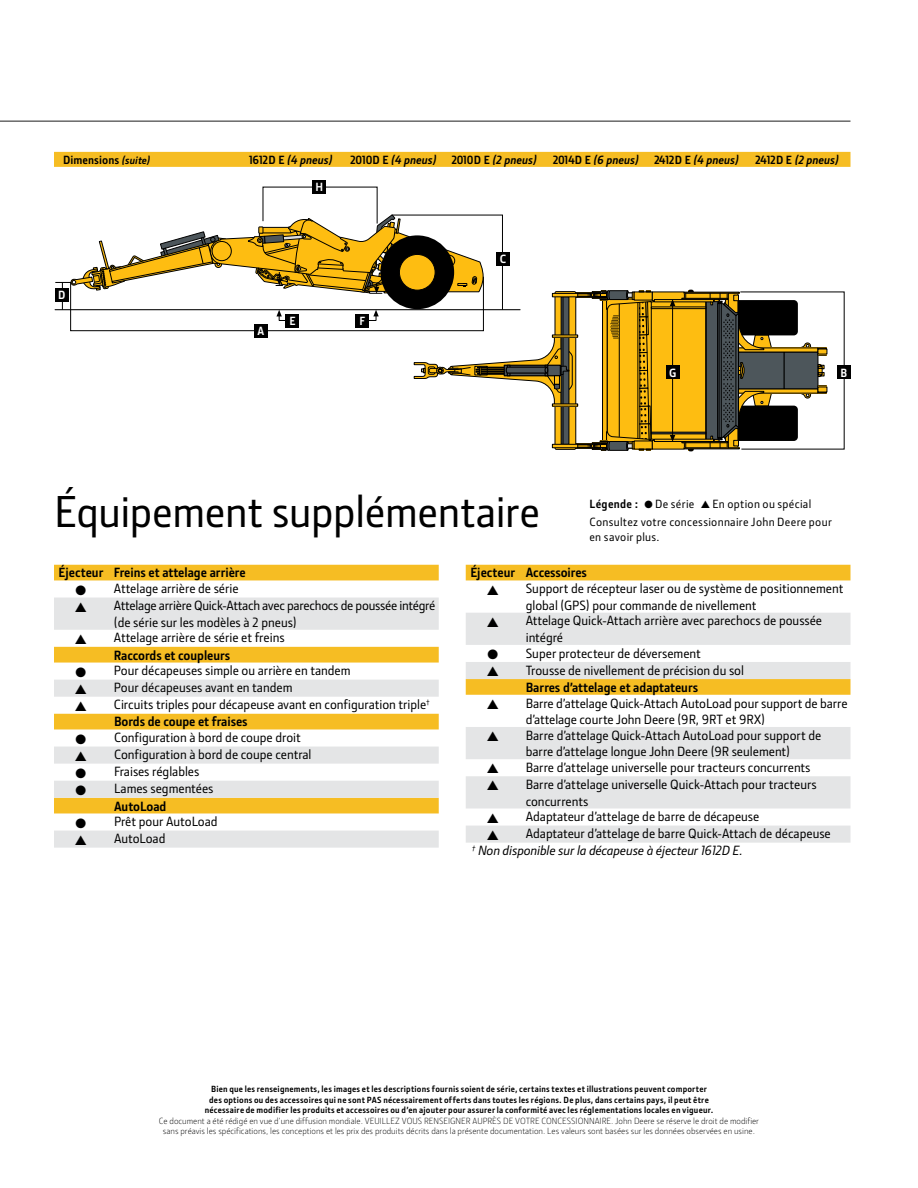
<style>
.page{position:relative;width:918px;height:1188px;background:#fff}
.page>*{position:absolute;margin:0;border:0;box-sizing:border-box;transform-origin:0 0}
.t1{font:500 45px "JD Sans Pro";letter-spacing:-.01em;color:#000}
.t2{font:500 13.5px/16.5px "JD Sans Pro";color:#000}
.t3{font:500 13.5px/16.5px "JD Sans Pro";letter-spacing:-.02em;color:#000}
.t4{font:700 13.5px "JD Sans Pro";color:#000}
.t5{font:500 12px/18px "JD Sans Pro";letter-spacing:.025em;color:#000}
.t6{font:italic 700 12px "JD Sans Pro";letter-spacing:.01em;color:#000}
.t7{font:700 12px "JD Sans Pro";letter-spacing:.01em;color:#000}
.t8{font:700 12px "JD Sans Pro";color:#fff}
.t9{font:700 9px/10.5px "JD Sans Pro";letter-spacing:.025em;color:#000;text-align:center}
.t10{font:300 9px/10.5px "JD Sans Pro";color:#000;text-align:center}
.s1{font-style:italic;font-size:10.8px}
.s2{font-style:normal}
.s3{font-weight:700}
.s4{font-style:italic}
</style>
<div class="page">
<div style="left:706px;top:300px;width:13px;height:139px;background:#4d565b"></div>
<div style="left:607px;top:300px;width:99px;height:140px;background:#febd11"></div>
<div style="left:574px;top:447px;width:34px;height:2px;border:1px solid #000"></div>
<div style="left:574px;top:443px;width:34px;height:2px;border:1px solid #000"></div>
<div style="left:682px;top:443px;width:45px;height:5px;background:#febd11"></div>
<div style="left:672px;top:441px;width:56px;height:2px;border:1px solid #000"></div>
<div style="left:684px;top:447px;width:56px;height:2px;border:1px solid #000"></div>
<div style="left:654px;top:439px;width:60px;height:3px;border:1px solid #000"></div>
<div style="left:574px;top:292px;width:34px;height:2px;border:1px solid #000"></div>
<div style="left:574px;top:296px;width:34px;height:2px;border:1px solid #000"></div>
<div style="left:682px;top:293px;width:45px;height:5px;background:#febd11"></div>
<div style="left:672px;top:298px;width:56px;height:2px;border:1px solid #000"></div>
<svg style="left:555px;top:292px;width:21px;height:157px"></svg>
<div style="left:555px;top:291px;width:21px;height:159px;border:1px solid #000"></div>
<div style="left:561px;top:297px;width:8px;height:147px;background:#4d565b"></div>
<div style="left:561px;top:296px;width:8px;height:149px;border:1px solid #000"></div>
<hr style="left:563px;top:297px;width:1px;height:147px;background:#000">
<div style="left:552px;top:293px;width:26px;height:4px;border:1px solid #000"></div>
<div style="left:552px;top:444px;width:26px;height:4px;border:1px solid #000"></div>
<div style="left:684px;top:292px;width:56px;height:2px;border:1px solid #000"></div>
<div style="left:654px;top:299px;width:60px;height:3px;border:1px solid #000"></div>
<hr style="left:706px;top:302px;width:1px;height:137px;background:#000">
<div style="left:651px;top:307px;width:55px;height:2px;border:1px solid #000"></div>
<div style="left:651px;top:432px;width:55px;height:2px;border:1px solid #000"></div>
<svg style="left:710px;top:291px;width:135px;height:159px"></svg>
<svg style="left:55px;top:186px;width:518px;height:220px"></svg>
<svg style="left:587px;top:290px;width:107px;height:161px"></svg>
<div style="left:666px;top:366px;width:14px;height:13px;background:#000"></div>
<div style="left:837px;top:366px;width:13px;height:13px;background:#000"></div>
<div style="left:55px;top:288px;width:14px;height:14px;background:#000"></div>
<div style="left:313px;top:180px;width:13px;height:14px;background:#000"></div>
<div style="left:496px;top:252px;width:14px;height:14px;background:#000"></div>
<div style="left:356px;top:314px;width:13px;height:13px;background:#000"></div>
<div style="left:286px;top:314px;width:13px;height:13px;background:#000"></div>
<div style="left:254px;top:324px;width:14px;height:14px;background:#000"></div>
<hr style="left:0;top:121px;width:850px;height:1px;background:#000">
<svg style="left:54px;top:565px;width:385px;height:33px"></svg>
<svg style="left:54px;top:598px;width:385px;height:250px"></svg>
<div style="left:466px;top:565px;width:384px;height:16px;background:#f6bd23"></div>
<svg style="left:466px;top:613px;width:384px;height:230px;fill:#e4e5e6"></svg>
<div style="left:54px;top:152px;width:796px;height:15px;background:#f6bd23"></div>
<p class="t7" style="left:63px;top:152px;width:89px">Dimensions <span class="s1">(suite)</span></p>
<p class="t6" style="left:249px;top:152px;width:85px"><span class="s2">1612D E</span> (4 pneus)</p>
<p class="t6" style="left:350px;top:152px;width:88px"><span class="s2">2010D E</span> (4 pneus)</p>
<p class="t6" style="left:452px;top:152px;width:87px"><span class="s2">2010D E</span> (2 pneus)</p>
<p class="t6" style="left:553px;top:152px;width:87px"><span class="s2">2014D E</span> (6 pneus)</p>
<p class="t6" style="left:654px;top:152px;width:86px"><span class="s2">2412D E</span> (4 pneus)</p>
<p class="t6" style="left:755px;top:152px;width:85px"><span class="s2">2412D E</span> (2 pneus)</p>
<p class="t8" style="left:58px;top:287px;width:9px">D</p>
<p class="t8" style="left:316px;top:179px;width:9px">H</p>
<p class="t8" style="left:258px;top:323px;width:8px">A</p>
<p class="t8" style="left:289px;top:313px;width:8px">E</p>
<p class="t8" style="left:359px;top:313px;width:7px">F</p>
<p class="t8" style="left:500px;top:251px;width:8px">C</p>
<p class="t8" style="left:669px;top:365px;width:9px">G</p>
<p class="t8" style="left:840px;top:365px;width:8px">B</p>
<h1 class="t1" style="left:54px;top:482px;width:488px">Équipement supplémentaire</h1>
<p class="t4" style="left:59px;top:564px;width:189px">Éjecteur Freins et attelage arrière</p>
<p class="t2" style="left:76px;top:580px;width:165px">● Attelage arrière de série</p>
<p class="t3" style="left:114px;top:597px;width:323px;text-indent:-39px">▲ Attelage arrière Quick-Attach avec parechocs de poussée intégré (de série sur les modèles à 2 pneus)</p>
<p class="t2" style="left:114px;top:629px;width:172px;line-height:17.1px;text-indent:-39px">▲ Attelage arrière de série et freins<br><span class="s3">Raccords et coupleurs</span></p>
<p class="t2" style="left:76px;top:662px;width:276px">● Pour décapeuses simple ou arrière en tandem</p>
<p class="t2" style="left:75px;top:679px;width:219px">▲ Pour décapeuses avant en tandem</p>
<p class="t2" style="left:114px;top:696px;width:317px;line-height:17px;text-indent:-39px">▲ Circuits triples pour décapeuse avant en configuration triple<sup>†<br></sup><span class="s3">Bords de coupe et fraises</span></p>
<p class="t2" style="left:76px;top:729px;width:227px">● Configuration à bord de coupe droit</p>
<p class="t2" style="left:75px;top:746px;width:238px">▲ Configuration à bord de coupe central</p>
<p class="t2" style="left:76px;top:763px;width:125px">● Fraises réglables</p>
<p class="t2" style="left:114px;top:780px;width:101px;line-height:17.1px;text-indent:-38px">● Lames segmentées<br><span class="s3">AutoLoad</span></p>
<p class="t2" style="left:76px;top:813px;width:144px">● Prêt pour AutoLoad</p>
<p class="t2" style="left:75px;top:830px;width:92px">▲ AutoLoad</p>
<p class="t5" style="left:590px;top:495px;width:244px"><span class="s3">Légende :</span> ● De série ▲ En option ou spécial<br>Consultez votre concessionnaire John Deere pour</p>
<p class="t5" style="left:590px;top:527px;width:72px">en savoir plus.</p>
<p class="t4" style="left:470px;top:564px;width:118px">Éjecteur Accessoires</p>
<p class="t2" style="left:526px;top:580px;width:319px;text-indent:-39px">▲ Support de récepteur laser ou de système de positionnement global (GPS) pour commande de nivellement</p>
<p class="t2" style="left:526px;top:612px;width:298px;text-indent:-39px">▲ Attelage Quick-Attach arrière avec parechocs de poussée intégré</p>
<p class="t2" style="left:487px;top:644px;width:215px">● Super protecteur de déversement</p>
<p class="t2" style="left:487px;top:661px;width:259px;line-height:17.1px;text-align:center">▲ Trousse de nivellement de précision du sol<br><span class="s3">Barres d’attelage et adaptateurs</span></p>
<p class="t2" style="left:526px;top:694px;width:323px;text-indent:-39px">▲ Barre d’attelage Quick-Attach AutoLoad pour support de barre d’attelage courte John Deere (9R, 9RT et 9RX)</p>
<p class="t2" style="left:487px;top:726px;width:336px;text-align:center">▲ Barre d’attelage Quick-Attach AutoLoad pour support de barre d’attelage longue John Deere (9R seulement)</p>
<p class="t2" style="left:487px;top:759px;width:325px">▲ Barre d’attelage universelle pour tracteurs concurrents</p>
<p class="t2" style="left:526px;top:776px;width:293px;text-indent:-39px">▲ Barre d’attelage universelle Quick-Attach pour tracteurs concurrents</p>
<p class="t2" style="left:487px;top:808px;width:274px">▲ Adaptateur d’attelage de barre de décapeuse</p>
<p class="t2" style="left:472px;top:825px;width:361px;line-height:17px;text-indent:15px">▲ Adaptateur d’attelage de barre Quick-Attach de décapeuse <sup>†</sup> <span class="s4">Non disponible sur la décapeuse à éjecteur 1612D E.</span></p>
<p class="t9" style="left:205px;top:1083px;width:510px">Bien que les renseignements, les images et les descriptions fournis soient de série, certains textes et illustrations peuvent comporter des options ou des accessoires qui ne sont PAS nécessairement offerts dans toutes les régions. De plus, dans certains pays, il peut être nécessaire de modifier les produits et accessoires ou d’en ajouter pour assurer la conformité avec les réglementations locales en vigueur.</p>
<p class="t10" style="left:159px;top:1115px;width:602px">Ce document a été rédigé en vue d’une diffusion mondiale. VEUILLEZ VOUS RENSEIGNER AUPRÈS DE VOTRE CONCESSIONNAIRE. John Deere se réserve le droit de modifier sans préavis les spécifications, les conceptions et les prix des produits décrits dans la présente documentation. Les valeurs sont basées sur les données observées en usine.</p>
</div>
